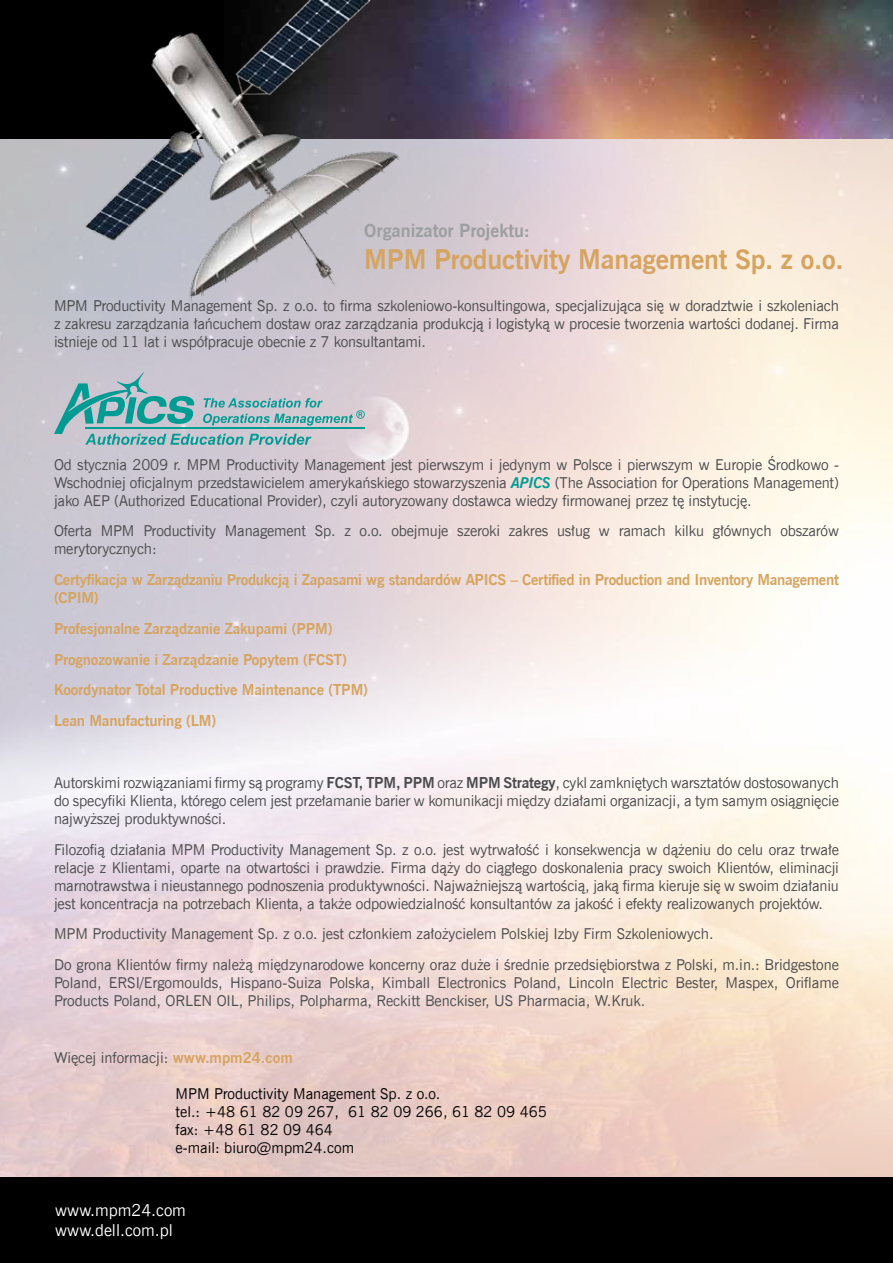
<style>
.page{position:relative;width:893px;height:1263px;background:#fff}
.page>*{position:absolute;margin:0;border:0;box-sizing:border-box;transform-origin:0 0}
.t1{font:700 27px "News Goth EU";letter-spacing:-.01em;color:#d6a461}
.t2{font:700 18px "News Goth EU";color:#9c9e9f}
.t3{font:16.5px/19.8px "News Goth EU";color:#fff}
.t4{font:15px/18px "News Goth EU";color:#4b4b4d;text-align:justify}
.t5{font:700 15px/30.8px "News Goth EU";letter-spacing:-.01em;color:#d6a461}
.t6{font:15px/18px "News Goth EU";color:#000}
.s1{font-weight:700;font-style:italic;color:#009b93}
.s2{font-weight:700}
.s3{font-weight:700;color:#d6a461}
</style>
<div class="page">
<img style="left:0;top:139px;width:893px;height:1039px">
<img style="left:0;top:0;width:893px;height:139px">
<div style="left:52px;top:31px;width:22px;height:83px;background:#000"></div>
<div style="left:0;top:1178px;width:893px;height:85px;background:#000"></div>
<img style="left:74px;top:0;width:340px;height:311px">
<svg style="left:54px;top:372px;width:311px;height:73px;background:#a2bec4"></svg>
<p class="t2" style="left:364px;top:219px;width:167px">Organizator Projektu:</p>
<h1 class="t1" style="left:364px;top:243px;width:481px">MPM Productivity Management Sp. z o.o.</h1>
<p class="t4" style="left:54px;top:297px;width:786px">MPM Productivity Management Sp. z o.o. to firma szkoleniowo-konsultingowa, specjalizująca się w doradztwie i szkoleniach z zakresu zarządzania łańcuchem dostaw oraz zarządzania produkcją i logistyką w procesie tworzenia wartości dodanej. Firma istnieje od 11 lat i współpracuje obecnie z 7 konsultantami.</p>
<p class="t4" style="left:54px;top:456px;width:786px">Od stycznia 2009 r. MPM Productivity Management jest pierwszym i jedynym w Polsce i pierwszym w Europie Środkowo - Wschodniej oficjalnym przedstawicielem amerykańskiego stowarzyszenia <span class="s1">APICS</span> (The Association for Operations Management) jako AEP (Authorized Educational Provider), czyli autoryzowany dostawca wiedzy firmowanej przez tę instytucję.</p>
<p class="t4" style="left:54px;top:522px;width:786px">Oferta MPM Productivity Management Sp. z o.o. obejmuje szeroki zakres usług w ramach kilku głównych obszarów merytorycznych:</p>
<p class="t5" style="left:54px;top:571px;width:786px;line-height:18px">Certyfikacja w Zarządzaniu Produkcją i Zapasami wg standardów APICS – Certified in Production and Inventory Management (CPIM)</p>
<p class="t5" style="left:54px;top:614px;width:316px">Profesjonalne Zarządzanie Zakupami (PPM)<br>Prognozowanie i Zarządzanie Popytem (FCST)<br>Koordynator Total Productive Maintenance (TPM)<br>Lean Manufacturing (LM)</p>
<p class="t4" style="left:54px;top:774px;width:786px">Autorskimi rozwiązaniami firmy są programy <span class="s2">FCST, TPM, PPM</span> oraz <span class="s2">MPM Strategy</span>, cykl zamkniętych warsztatów dostosowanych do specyfiki Klienta, którego celem jest przełamanie barier w komunikacji między działami organizacji, a tym samym osiągnięcie najwyższej produktywności.</p>
<p class="t4" style="left:54px;top:840px;width:786px">Filozofią działania MPM Productivity Management Sp. z o.o. jest wytrwałość i konsekwencja w dążeniu do celu oraz trwałe relacje z Klientami, oparte na otwartości i prawdzie. Firma dąży do ciągłego doskonalenia pracy swoich Klientów, eliminacji marnotrawstwa i nieustannego podnoszenia produktywności. Najważniejszą wartością, jaką firma kieruje się w swoim działaniu jest koncentracja na potrzebach Klienta, a także odpowiedzialność konsultantów za jakość i efekty realizowanych projektów.</p>
<p class="t4" style="left:54px;top:919px;width:786px;line-height:30.8px">MPM Productivity Management Sp. z o.o. jest członkiem założycielem Polskiej Izby Firm Szkoleniowych.<br>Do grona Klientów firmy należą międzynarodowe koncerny oraz duże i średnie przedsiębiorstwa z Polski, m.in.: Bridgestone</p>
<p class="t4" style="left:54px;top:974px;width:786px">Poland, ERSI/Ergomoulds, Hispano-Suiza Polska, Kimball Electronics Poland, Lincoln Electric Bester, Maspex, Oriflame<br>Products Poland, ORLEN OIL, Philips, Polpharma, Reckitt Benckiser, US Pharmacia, W.Kruk.</p>
<p class="t4" style="left:54px;top:1049px;width:240px">Więcej informacji: <span class="s3">www.mpm24.com</span></p>
<p class="t6" style="left:176px;top:1085px;width:373px">MPM Productivity Management Sp. z o.o.<br>tel.: +48 61 82 09 267, 61 82 09 266, 61 82 09 465 fax: +48 61 82 09 464<br>e-mail: biuro@mpm24.com</p>
<p class="t3" style="left:55px;top:1200px;width:132px">www.mpm24.com www.dell.com.pl</p>
</div>
